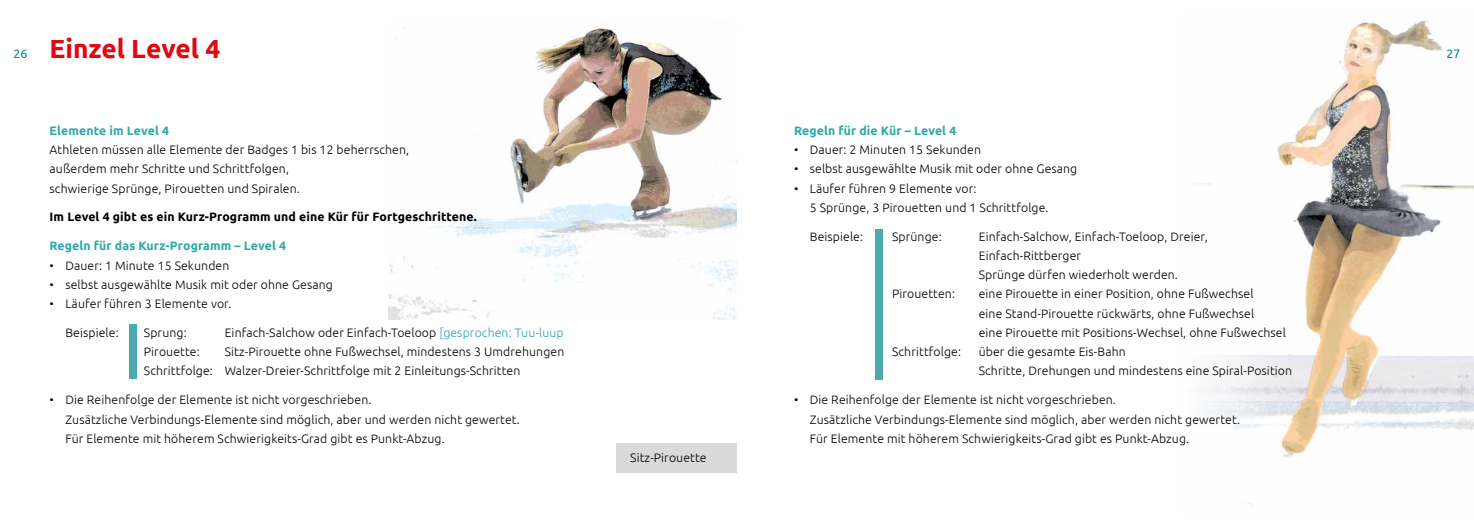
<style>
.page{position:relative;width:1474px;height:521px;background:#fff}
.page>*{position:absolute;margin:0;border:0;box-sizing:border-box;transform-origin:0 0}
.t1{font:700 26.25px "Ubuntu";color:#e30613}
.t2{font:300 12.25px/19.2px "Ubuntu";letter-spacing:.01em;color:#000}
.t3{font:700 12.25px "Ubuntu";letter-spacing:.01em;color:#2fa8ab}
.t4{font:700 12.25px "Ubuntu";letter-spacing:.01em;color:#000}
.t5{font:12.25px "Ubuntu";color:#00888a}
.s1{font-weight:400;font-size:12.25px;color:#00888a}
.s2{color:#2fa8ab}
</style>
<div class="page">
<img style="left:1249px;top:20px;width:224px;height:485px">
<img style="left:388px;top:23px;width:349px;height:296px">
<div style="left:1181px;top:168px;width:112px;height:303px;background:#fff"></div>
<div style="left:129px;top:324px;width:7px;height:54px;background:#4dabad"></div>
<div style="left:875px;top:229px;width:7px;height:150px;background:#4dabad"></div>
<div style="left:616px;top:443px;width:121px;height:30px;background:#dadada"></div>
<h1 class="t1" style="left:14px;top:32px;width:208px"><span class="s1">26</span> Einzel Level 4</h1>
<p class="t3" style="left:50px;top:123px;width:121px">Elemente im Level 4</p>
<p class="t2" style="left:50px;top:140px;width:361px">Athleten müssen alle Elemente der Badges 1 bis 12 beherrschen, außerdem mehr Schritte und Schrittfolgen,<br>schwierige Sprünge, Pirouetten und Spiralen.</p>
<p class="t4" style="left:50px;top:210px;width:429px">Im Level 4 gibt es ein Kurz-Programm und eine Kür für Fortgeschrittene.</p>
<p class="t3" style="left:50px;top:238px;width:238px">Regeln für das Kurz-Programm – Level 4</p>
<p class="t2" style="left:50px;top:255px;width:181px">• Dauer: 1 Minute 15 Sekunden</p>
<p class="t2" style="left:50px;top:274px;width:285px">• selbst ausgewählte Musik mit oder ohne Gesang</p>
<p class="t2" style="left:50px;top:294px;width:183px">• Läufer führen 3 Elemente vor.</p>
<p class="t2" style="left:65px;top:323px;width:55px">Beispiele:</p>
<p class="t2" style="left:144px;top:323px;width:44px">Sprung:</p>
<p class="t2" style="left:225px;top:323px;width:340px">Einfach-Salchow oder Einfach-Toeloop <span class="s2">[gesprochen: Tuu-luup</span></p>
<p class="t2" style="left:144px;top:342px;width:57px">Pirouette:</p>
<p class="t2" style="left:144px;top:342px;width:422px;text-indent:81px">Sitz-Pirouette ohne Fußwechsel, mindestens 3 Umdrehungen<br>Schrittfolge: Walzer-Dreier-Schrittfolge mit 2 Einleitungs-Schritten</p>
<p class="t2" style="left:65px;top:390px;width:456px;text-indent:-16px">• Die Reihenfolge der Elemente ist nicht vorgeschrieben.<br>Zusätzliche Verbindungs-Elemente sind möglich, aber und werden nicht gewertet.<br>Für Elemente mit höherem Schwierigkeits-Grad gibt es Punkt-Abzug.</p>
<p class="t2" style="left:630px;top:448px;width:78px">Sitz-Pirouette</p>
<p class="t3" style="left:794px;top:123px;width:164px">Regeln für die Kür – Level 4</p>
<p class="t2" style="left:794px;top:140px;width:188px">• Dauer: 2 Minuten 15 Sekunden</p>
<p class="t2" style="left:794px;top:159px;width:285px">• selbst ausgewählte Musik mit oder ohne Gesang</p>
<p class="t2" style="left:809px;top:178px;width:240px;text-indent:-16px">• Läufer führen 9 Elemente vor:<br>5 Sprünge, 3 Pirouetten und 1 Schrittfolge.</p>
<p class="t2" style="left:809px;top:226px;width:55px">Beispiele:</p>
<p class="t2" style="left:892px;top:226px;width:51px">Sprünge:</p>
<p class="t2" style="left:978px;top:226px;width:230px">Einfach-Salchow, Einfach-Toeloop, Dreier,<br>Einfach-Rittberger<br>Sprünge dürfen wiederholt werden.</p>
<p class="t2" style="left:892px;top:284px;width:64px">Pirouetten:</p>
<p class="t2" style="left:978px;top:284px;width:308px">eine Pirouette in einer Position, ohne Fußwechsel<br>eine Stand-Pirouette rückwärts, ohne Fußwechsel<br>eine Pirouette mit Positions-Wechsel, ohne Fußwechsel</p>
<p class="t2" style="left:892px;top:342px;width:70px">Schrittfolge:</p>
<p class="t2" style="left:978px;top:342px;width:315px">über die gesamte Eis-Bahn<br>Schritte, Drehungen und mindestens eine Spiral-Position</p>
<p class="t2" style="left:809px;top:390px;width:432px;text-indent:-16px">• Die Reihenfolge der Elemente ist nicht vorgeschrieben.<br>Zusätzliche Verbindungs-Elemente sind möglich, aber werden nicht gewertet.<br>Für Elemente mit höherem Schwierigkeits-Grad gibt es Punkt-Abzug.</p>
<p class="t5" style="left:1446px;top:46px;width:15px">27</p>
</div>
